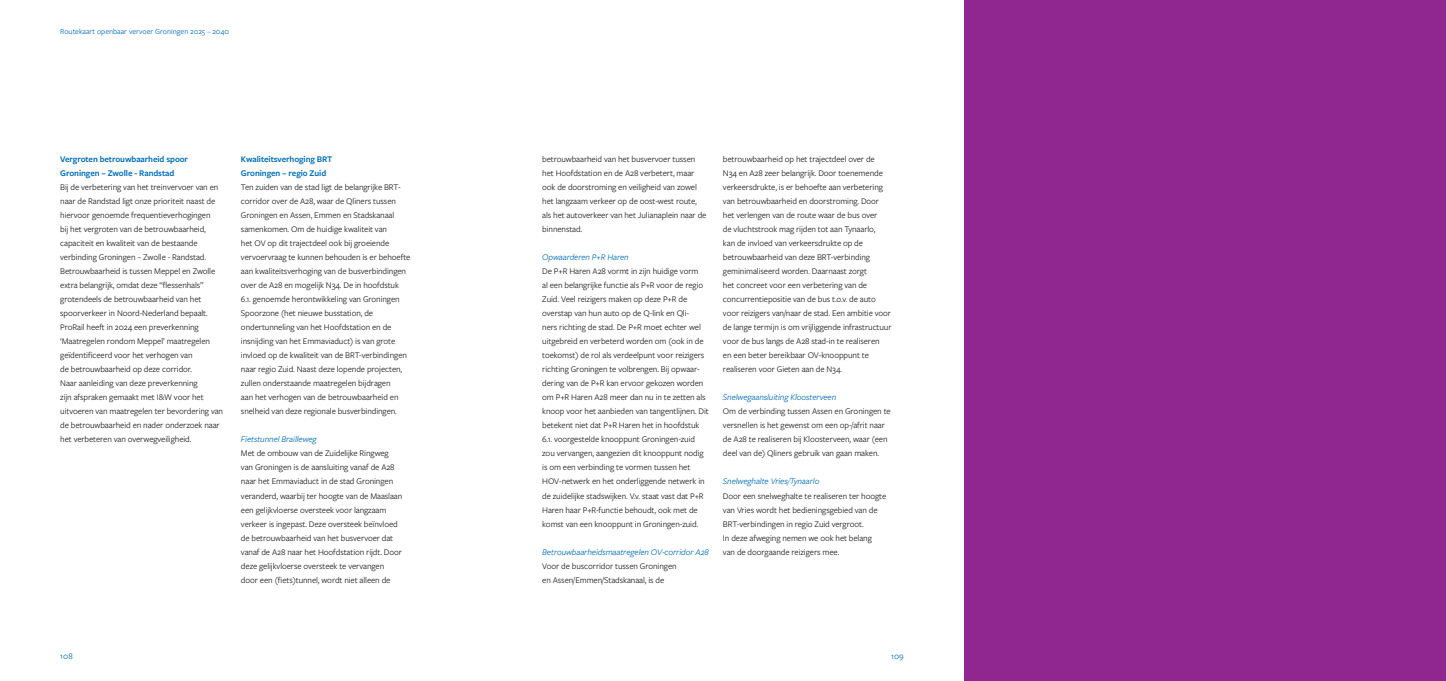
<style>
.page{position:relative;width:1446px;height:681px;background:#fff}
.page>*{position:absolute;margin:0;border:0;box-sizing:border-box;transform-origin:0 0}
.body_maatregel{font:9px/14px "Freight Sans Pro";letter-spacing:-.01em;color:#231f20}
.Subkopje{font:italic 9px "Freight Sans Pro";letter-spacing:-.01em;color:#006cb7}
.kopje{font:600 9px/14px "Freight Sans Pro";letter-spacing:-.01em;color:#006cb7}
.t1{font:9px "Freight Sans Pro";color:#006cb7}
.t2{font:8px "Freight Sans Pro";color:#006cb7}
</style>
<div class="page">
<div style="left:964px;top:0;width:482px;height:680px;background:#90268f"></div>
<p class="t2" style="left:60px;top:26px;width:170px">Routekaart openbaar vervoer Groningen 2025 – 2040</p>
<p class="kopje" style="left:60px;top:152px;width:129px">Vergroten betrouwbaarheid spoor<br>Groningen – Zwolle - Randstad</p>
<p class="body_maatregel" style="left:60px;top:180px;width:164px">Bij de verbetering van het treinvervoer van en naar de Randstad ligt onze prioriteit naast de hiervoor genoemde frequentieverhogingen<br>bij het vergroten van de betrouwbaarheid, capaciteit en kwaliteit van de bestaande verbinding Groningen – Zwolle - Randstad.<br>Betrouwbaarheid is tussen Meppel en Zwolle extra belangrijk, omdat deze “flessenhals” grotendeels de betrouwbaarheid van het spoorverkeer in Noord-Nederland bepaalt.<br>ProRail heeft in 2024 een preverkenning ‘Maatregelen rondom Meppel’ maatregelen geïdentificeerd voor het verhogen van<br>de betrouwbaarheid op deze corridor.<br>Naar aanleiding van deze preverkenning<br>zijn afspraken gemaakt met I&amp;W voor het uitvoeren van maatregelen ter bevordering van de betrouwbaarheid en nader onderzoek naar het verbeteren van overwegveiligheid.</p>
<p class="kopje" style="left:241px;top:152px;width:93px">Kwaliteitsverhoging BRT<br>Groningen – regio Zuid</p>
<p class="body_maatregel" style="left:241px;top:180px;width:171px">Ten zuiden van de stad ligt de belangrijke BRT&shy;corridor over de A28, waar de Qliners tussen Groningen en Assen, Emmen en Stadskanaal samenkomen. Om de huidige kwaliteit van<br>het OV op dit trajectdeel ook bij groeiende vervoervraag te kunnen behouden is er behoefte aan kwaliteitsverhoging van de busverbindingen over de A28 en mogelijk N34. De in hoofdstuk 6.1. genoemde herontwikkeling van Groningen Spoorzone (het nieuwe busstation, de ondertunneling van het Hoofdstation en de insnijding van het Emmaviaduct) is van grote invloed op de kwaliteit van de BRT-verbindingen naar regio Zuid. Naast deze lopende projecten, zullen onderstaande maatregelen bijdragen<br>aan het verhogen van de betrouwbaarheid en snelheid van deze regionale busverbindingen.</p>
<p class="Subkopje" style="left:241px;top:433px;width:77px">Fietstunnel Brailleweg</p>
<p class="body_maatregel" style="left:241px;top:446px;width:163px">Met de ombouw van de Zuidelijke Ringweg van Groningen is de aansluiting vanaf de A28 naar het Emmaviaduct in de stad Groningen veranderd, waarbij ter hoogte van de Maaslaan een gelijkvloerse oversteek voor langzaam verkeer is ingepast. Deze oversteek beïnvloed de betrouwbaarheid van het busvervoer dat vanaf de A28 naar het Hoofdstation rijdt. Door deze gelijkvloerse oversteek te vervangen door een (fiets)tunnel, wordt niet alleen de</p>
<p class="body_maatregel" style="left:542px;top:152px;width:166px">betrouwbaarheid van het busvervoer tussen het Hoofdstation en de A28 verbetert, maar ook de doorstroming en veiligheid van zowel het langzaam verkeer op de oost-west route, als het autoverkeer van het Julianaplein naar de binnenstad.</p>
<p class="Subkopje" style="left:542px;top:251px;width:88px">Opwaarderen P+R Haren</p>
<p class="body_maatregel" style="left:542px;top:264px;width:168px">De P+R Haren A28 vormt in zijn huidige vorm<br>al een belangrijke functie als P+R voor de regio Zuid. Veel reizigers maken op deze P+R de overstap van hun auto op de Q-link en Qli-<br>ners richting de stad. De P+R moet echter wel uitgebreid en verbeterd worden om (ook in de toekomst) de rol als verdeelpunt voor reizigers richting Groningen te volbrengen. Bij opwaar&shy;dering van de P+R kan ervoor gekozen worden om P+R Haren A28 meer dan nu in te zetten als knoop voor het aanbieden van tangentlijnen. Dit betekent niet dat P+R Haren het in hoofdstuk 6.1. voorgestelde knooppunt Groningen-zuid zou vervangen, aangezien dit knooppunt nodig is om een verbinding te vormen tussen het HOV-netwerk en het onderliggende netwerk in de zuidelijke stadswijken. V.v. staat vast dat P+R Haren haar P+R-functie behoudt, ook met de komst van een knooppunt in Groningen-zuid.</p>
<p class="Subkopje" style="left:542px;top:545px;width:168px">Betrouwbaarheidsmaatregelen OV-corridor A28</p>
<p class="body_maatregel" style="left:542px;top:558px;width:136px">Voor de buscorridor tussen Groningen en Assen/Emmen/Stadskanaal, is de</p>
<p class="body_maatregel" style="left:723px;top:152px;width:170px">betrouwbaarheid op het trajectdeel over de<br>N34 en A28 zeer belangrijk. Door toenemende verkeersdrukte, is er behoefte aan verbetering van betrouwbaarheid en doorstroming. Door het verlengen van de route waar de bus over<br>de vluchtstrook mag rijden tot aan Tynaarlo,<br>kan de invloed van verkeersdrukte op de betrouwbaarheid van deze BRT-verbinding geminimaliseerd worden. Daarnaast zorgt<br>het concreet voor een verbetering van de concurrentiepositie van de bus t.o.v. de auto voor reizigers van/naar de stad. Een ambitie voor de lange termijn is om vrijliggende infrastructuur voor de bus langs de A28 stad-in te realiseren<br>en een beter bereikbaar OV-knooppunt te realiseren voor Gieten aan de N34.</p>
<p class="Subkopje" style="left:723px;top:391px;width:115px">Snelwegaansluiting Kloosterveen</p>
<p class="body_maatregel" style="left:723px;top:404px;width:169px">Om de verbinding tussen Assen en Groningen te versnellen is het gewenst om een op-/afrit naar de A28 te realiseren bij Kloosterveen, waar (een deel van de) Qliners gebruik van gaan maken.</p>
<p class="Subkopje" style="left:723px;top:475px;width:98px">Snelweghalte Vries/Tynaarlo</p>
<p class="body_maatregel" style="left:723px;top:488px;width:165px">Door een snelweghalte te realiseren ter hoogte van Vries wordt het bedieningsgebied van de BRT-verbindingen in regio Zuid vergroot.<br>In deze afweging nemen we ook het belang van de doorgaande reizigers mee.</p>
<p class="t1" style="left:60px;top:649px;width:14px">108</p>
<p class="t1" style="left:891px;top:649px;width:14px">109</p>
</div>
